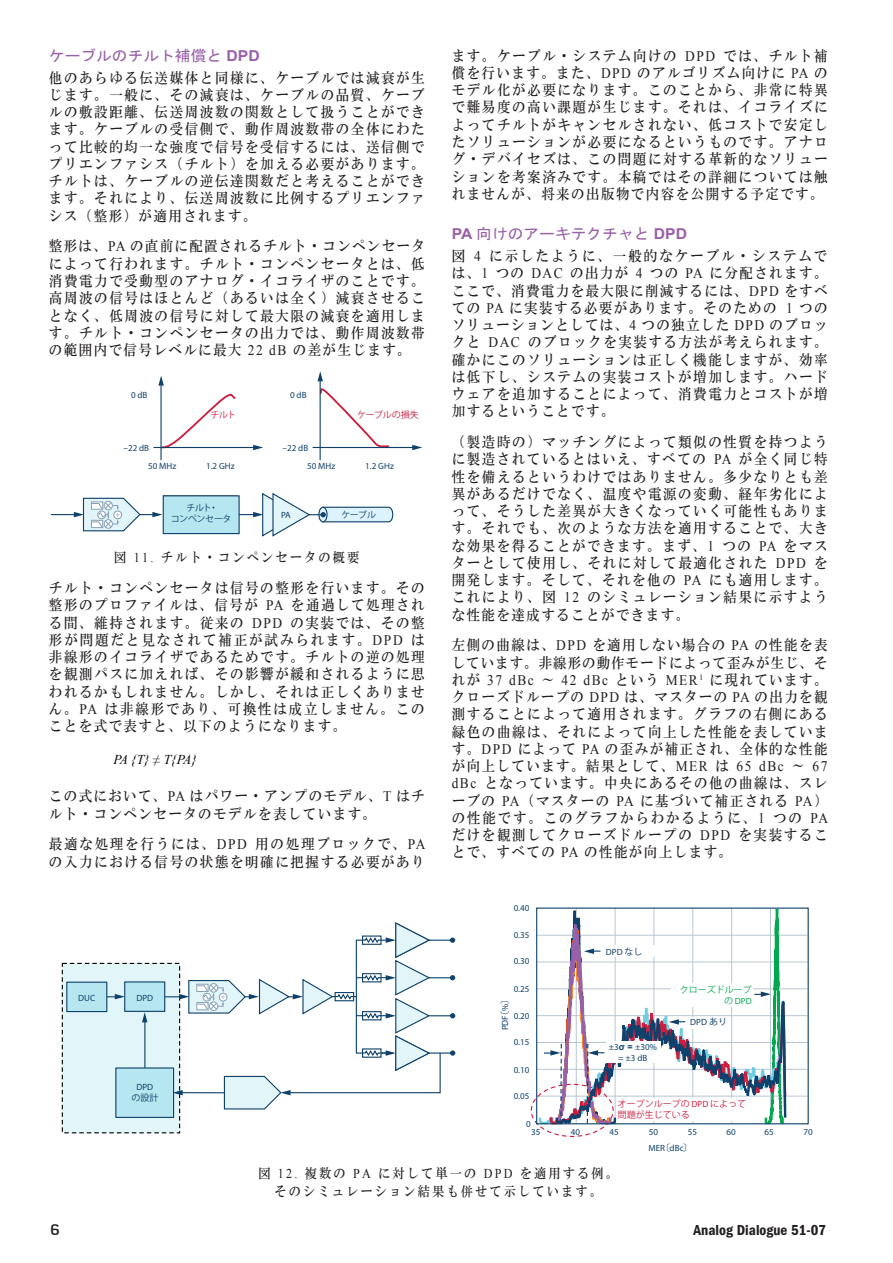
<style>
.page{position:relative;width:893px;height:1263px;background:#fff}
.page>*{position:absolute;margin:0;border:0;box-sizing:border-box;transform-origin:0 0}
.H2{font:15px "MS Gothic";color:#9860a8;scale:1.05 1}
.t1{font:15px "ITC Franklin Gothic Std Dm Cd";color:#231f20}
.t2{font:700 15px "Azbuka Std";color:#231f20}
.Main_Body{font:14.7px/17.2px "HG Mincho B";letter-spacing:.12em;color:#231f20;text-align:justify;scale:.92 1}
.Caption{font:13.5px/18px "HG Mincho B";letter-spacing:.18em;color:#231f20;text-align:center;scale:.9 1}
.t3{font:italic 13.5px "Times New Roman";color:#050504}
.t4{font:700 9px/10.8px "Helvetica Neue LT Std";color:#0e416b;text-align:center}
.t5{font:9px/10.8px "Koz Go Pr 6 N";color:#cb1f40}
.t6{font:9px/10.8px "Koz Go Pr 6 N";letter-spacing:-.04em;color:#0e416b;text-align:center}
.t7{font:9px/10.8px "Koz Go Pr 6 N";color:#00a94f;text-align:right}
.t8{font:700 7.65px "Helvetica Neue LT Std";color:#87a0b5}
.s1{font-family:"Arial";font-weight:700}
.s2{font-family:"Times New Roman"}
.s3{font-family:"Koz Go Pr 6 N";font-weight:400}
.s4{font-family:"Arial"}
.s5{font-family:"Helvetica Neue LT Std";font-weight:700}
</style>
<div class="page">
<svg style="left:253px;top:445px;width:10px;height:5px"></svg>
<svg style="left:158px;top:376px;width:79px;height:73px"></svg>
<hr style="left:313px;top:447px;width:104px;height:1px;background:#0e416b">
<hr style="left:320px;top:381px;width:1px;height:79px;background:#0e416b">
<svg style="left:412px;top:445px;width:10px;height:5px"></svg>
<svg style="left:317px;top:371px;width:74px;height:80px"></svg>
<svg style="left:51px;top:497px;width:112px;height:35px"></svg>
<div style="left:163px;top:496px;width:76px;height:38px;background:#b6e6ef"></div>
<div style="left:163px;top:495px;width:77px;height:39px;border:1px solid #0e416b"></div>
<svg style="left:228px;top:493px;width:166px;height:44px"></svg>
<hr style="left:153px;top:447px;width:105px;height:1px;background:#0e416b">
<hr style="left:160px;top:386px;width:2px;height:74px;background:#0e416b">
<div style="left:62px;top:963px;width:118px;height:170px;background:#e2f5f9"></div>
<div style="left:62px;top:963px;width:118px;height:170px;border:1px dashed #000"></div>
<svg style="left:107px;top:994px;width:17px;height:5px"></svg>
<hr style="left:144px;top:1016px;width:1px;height:52px;background:#0e416b">
<svg style="left:142px;top:1012px;width:5px;height:10px"></svg>
<div style="left:67px;top:982px;width:40px;height:29px;background:#b6e6ef"></div>
<div style="left:66px;top:981px;width:41px;height:31px;border:1px solid #0e416b"></div>
<div style="left:125px;top:982px;width:40px;height:29px;background:#b6e6ef"></div>
<div style="left:124px;top:981px;width:41px;height:31px;border:1px solid #0e416b"></div>
<div style="left:116px;top:1068px;width:58px;height:49px;background:#b6e6ef"></div>
<div style="left:115px;top:1067px;width:59px;height:51px;border:1px solid #0e416b"></div>
<svg style="left:160px;top:922px;width:295px;height:188px"></svg>
<div style="left:362px;top:973px;width:20px;height:9px;border:1px solid #0e416b"></div>
<div style="left:362px;top:1011px;width:20px;height:9px;border:1px solid #0e416b"></div>
<hr style="left:536px;top:935px;width:271px;height:1px;background:#b7c6d3">
<hr style="left:536px;top:962px;width:271px;height:1px;background:#b7c6d3">
<hr style="left:536px;top:988px;width:271px;height:1px;background:#b7c6d3">
<hr style="left:536px;top:1015px;width:271px;height:1px;background:#b7c6d3">
<hr style="left:536px;top:1042px;width:271px;height:1px;background:#b7c6d3">
<hr style="left:536px;top:1069px;width:271px;height:1px;background:#b7c6d3">
<hr style="left:536px;top:1096px;width:271px;height:1px;background:#b7c6d3">
<svg style="left:537px;top:907px;width:251px;height:230px"></svg>
<p class="H2" style="left:49px;top:48px;width:202px">ケーブルのチルト補償と <span class="s1">DPD</span></p>
<p class="Main_Body" style="left:49px;top:69px;width:410px">他のあらゆる伝送媒体と同様に、ケーブルでは減衰が生じます。一般に、その減衰は、ケーブルの品質、ケーブルの敷設距離、伝送周波数の関数として扱うことができます。ケーブルの受信側で、動作周波数帯の全体にわたって比較的均一な強度で信号を受信するには、送信側でプリエンファシス（チルト）を加える必要があります。チルトは、ケーブルの逆伝達関数だと考えることができます。それにより、伝送周波数に比例するプリエンファシス（整形）が適用されます。</p>
<p class="Main_Body" style="left:49px;top:237px;width:410px">整形は、<span class="s2">PA</span> の直前に配置されるチルト・コンペンセータによって行われます。チルト・コンペンセータとは、低消費電力で受動型のアナログ・イコライザのことです。高周波の信号はほとんど（あるいは全く）減衰させることなく、低周波の信号に対して最大限の減衰を適用します。チルト・コンペンセータの出力では、動作周波数帯の範囲内で信号レベルに最大 <span class="s2">22 dB</span> の差が生じます。</p>
<p class="t4" style="left:131px;top:390px;width:18px">0 dB</p>
<p class="t4" style="left:290px;top:390px;width:18px">0 dB</p>
<p class="t5" style="left:211px;top:410px;width:27px">チルト</p>
<p class="t5" style="left:357px;top:410px;width:63px">ケーブルの損失</p>
<p class="t4" style="left:124px;top:442px;width:27px">–22 dB</p>
<p class="t4" style="left:283px;top:442px;width:27px">–22 dB</p>
<p class="t4" style="left:148px;top:460px;width:30px">50 MHz</p>
<p class="t4" style="left:206px;top:460px;width:30px">1.2 GHz</p>
<p class="t4" style="left:307px;top:460px;width:30px">50 MHz</p>
<p class="t4" style="left:365px;top:460px;width:30px">1.2 GHz</p>
<p class="t8" style="left:115px;top:509px;width:6px">+</p>
<p class="t6" style="left:171px;top:503px;width:62px">チルト・<br>コンペンセータ</p>
<p class="t4" style="left:281px;top:509px;width:11px">PA</p>
<p class="t6" style="left:341px;top:509px;width:36px">ケーブル</p>
<p class="Caption" style="left:114px;top:548px;width:274px">図 <span class="s2">11.</span> チルト・コンペンセータの概要</p>
<p class="Main_Body" style="left:49px;top:579px;width:410px">チルト・コンペンセータは信号の整形を行います。その整形のプロファイルは、信号が <span class="s2">PA</span> を通過して処理される間、維持されます。従来の <span class="s2">DPD</span> の実装では、その整形が問題だと見なされて補正が試みられます。<span class="s2">DPD</span> は非線形のイコライザであるためです。チルトの逆の処理を観測パスに加えれば、その影響が緩和されるように思われるかもしれません。しかし、それは正しくありません。<span class="s2">PA</span> は非線形であり、可換性は成立しません。このことを式で表すと、以下のようになります。</p>
<p class="t3" style="left:113px;top:750px;width:85px">PA {T} ≠ T{PA}</p>
<p class="Main_Body" style="left:49px;top:787px;width:410px">この式において、<span class="s2">PA</span> はパワー・アンプのモデル、<span class="s2">T</span> はチルト・コンペンセータのモデルを表しています。</p>
<p class="Main_Body" style="left:49px;top:835px;width:411px">最適な処理を行うには、<span class="s2">DPD</span> 用の処理ブロックで、<span class="s2">PA</span>の入力における信号の状態を明確に把握する必要があり</p>
<p class="t4" style="left:78px;top:992px;width:19px">DUC</p>
<p class="t4" style="left:136px;top:992px;width:18px">DPD</p>
<p class="t4" style="left:131px;top:1081px;width:28px">DPD<span class="s3">の設計</span></p>
<p class="t8" style="left:221px;top:991px;width:6px">+</p>
<p class="Main_Body" style="left:452px;top:47px;width:410px">ます。ケーブル・システム向けの <span class="s2">DPD</span> では、チルト補償を行います。また、<span class="s2">DPD</span> のアルゴリズム向けに <span class="s2">PA</span> のモデル化が必要になります。このことから、非常に特異で難易度の高い課題が生じます。それは、イコライズによってチルトがキャンセルされない、低コストで安定したソリューションが必要になるというものです。アナログ・デバイセズは、この問題に対する革新的なソリューションを考案済みです。本稿ではその詳細については触れませんが、将来の出版物で内容を公開する予定です。</p>
<p class="H2" style="left:452px;top:226px;width:226px"><span class="s1">PA</span> 向けのアーキテクチャと <span class="s1">DPD</span></p>
<p class="Main_Body" style="left:452px;top:247px;width:410px">図 <span class="s2">4</span> に示したように、一般的なケーブル・システムでは、<span class="s2">1</span> つの <span class="s2">DAC</span> の出力が <span class="s2">4</span> つの <span class="s2">PA</span> に分配されます。ここで、消費電力を最大限に削減するには、<span class="s2">DPD</span> をすべての <span class="s2">PA</span> に実装する必要があります。そのための <span class="s2">1</span> つのソリューションとしては、<span class="s2">4</span> つの独立した <span class="s2">DPD</span> のブロックと <span class="s2">DAC</span> のブロックを実装する方法が考えられます。確かにこのソリューションは正しく機能しますが、効率は低下し、システムの実装コストが増加します。ハードウェアを追加することによって、消費電力とコストが増加するということです。</p>
<p class="Main_Body" style="left:452px;top:433px;width:410px">（製造時の）マッチングによって類似の性質を持つように製造されているとはいえ、すべての <span class="s2">PA</span> が全く同じ特性を備えるというわけではありません。多少なりとも差異があるだけでなく、温度や電源の変動、経年劣化によって、そうした差異が大きくなっていく可能性もあります。それでも、次のような方法を適用することで、大きな効果を得ることができます。まず、<span class="s2">1</span> つの <span class="s2">PA</span> をマスターとして使用し、それに対して最適化された <span class="s2">DPD</span> を開発します。そして、それを他の <span class="s2">PA</span> にも適用します。これにより、図 <span class="s2">12</span> のシミュレーション結果に示すような性能を達成することができます。</p>
<p class="Main_Body" style="left:452px;top:636px;width:411px">左側の曲線は、<span class="s2">DPD</span> を適用しない場合の <span class="s2">PA</span> の性能を表しています。非線形の動作モードによって歪みが生じ、それが <span class="s2">37 dBc</span> ～ <span class="s2">42 dBc</span> という <span class="s2">MER</span><sup>1</sup> に現れています。クローズドループの <span class="s2">DPD</span> は、マスターの <span class="s2">PA</span> の出力を観測することによって適用されます。グラフの右側にある緑色の曲線は、それによって向上した性能を表しています。<span class="s2">DPD</span> によって <span class="s2">PA</span> の歪みが補正され、全体的な性能が向上しています。結果として、<span class="s2">MER</span> は <span class="s2">65 dBc</span> ～ <span class="s2">67 dBc</span> となっています。中央にあるその他の曲線は、スレーブの <span class="s2">PA</span>（マスターの <span class="s2">PA</span> に基づいて補正される <span class="s2">PA</span>）の性能です。このグラフからわかるように、<span class="s2">1</span> つの <span class="s2">PA</span>だけを観測してクローズドループの <span class="s2">DPD</span> を実装することで、すべての <span class="s2">PA</span> の性能が向上します。</p>
<p class="t4" style="left:514px;top:902px;width:17px">0.40</p>
<p class="t4" style="left:514px;top:930px;width:17px">0.35</p>
<p class="t4" style="left:514px;top:956px;width:17px">0.30</p>
<p class="t4" style="left:514px;top:983px;width:17px">0.25</p>
<p class="t4" style="left:499px;top:1030px;width:37px;rotate:-90deg">PDF<span class="s3">〔</span>%<span class="s3">〕</span></p>
<p class="t4" style="left:514px;top:1010px;width:17px">0.20</p>
<p class="t4" style="left:514px;top:1037px;width:17px">0.15</p>
<p class="t4" style="left:514px;top:1064px;width:17px">0.10</p>
<p class="t4" style="left:514px;top:1090px;width:17px">0.05</p>
<p class="t4" style="left:606px;top:946px;width:38px">DPD <span class="s3">なし</span></p>
<p class="t4" style="left:609px;top:1042px;width:50px">±3<span class="s4">σ =</span> ±30% = ±3 dB</p>
<p class="t7" style="left:680px;top:985px;width:73px">クローズドループの <span class="s5">DPD</span></p>
<p class="t4" style="left:690px;top:1017px;width:38px">DPD <span class="s3">あり</span></p>
<p class="t5" style="left:618px;top:1099px;width:130px">オープンループの <span class="s5">DPD</span> によって問題が生じている</p>
<p class="t4" style="left:526px;top:1118px;width:6px">0</p>
<p class="t4" style="left:531px;top:1126px;width:11px">35</p>
<p class="t4" style="left:571px;top:1126px;width:11px">40</p>
<p class="t4" style="left:610px;top:1126px;width:11px">45</p>
<p class="t4" style="left:649px;top:1126px;width:11px">50</p>
<p class="t4" style="left:688px;top:1126px;width:11px">55</p>
<p class="t4" style="left:727px;top:1126px;width:11px">60</p>
<p class="t4" style="left:765px;top:1126px;width:11px">65</p>
<p class="t4" style="left:803px;top:1126px;width:11px">70</p>
<p class="t4" style="left:648px;top:1142px;width:46px">MER<span class="s3">〔</span>dBc<span class="s3">〕</span></p>
<p class="Caption" style="left:258px;top:1164px;width:401px">図 <span class="s2">12.</span> 複数の <span class="s2">PA</span> に対して単一の <span class="s2">DPD</span> を適用する例。そのシミュレーション結果も併せて示しています。</p>
<p class="t2" style="left:50px;top:1221px;width:11px">6</p>
<p class="t1" style="left:694px;top:1221px;width:134px">Analog Dialogue 51-07</p>
</div>
